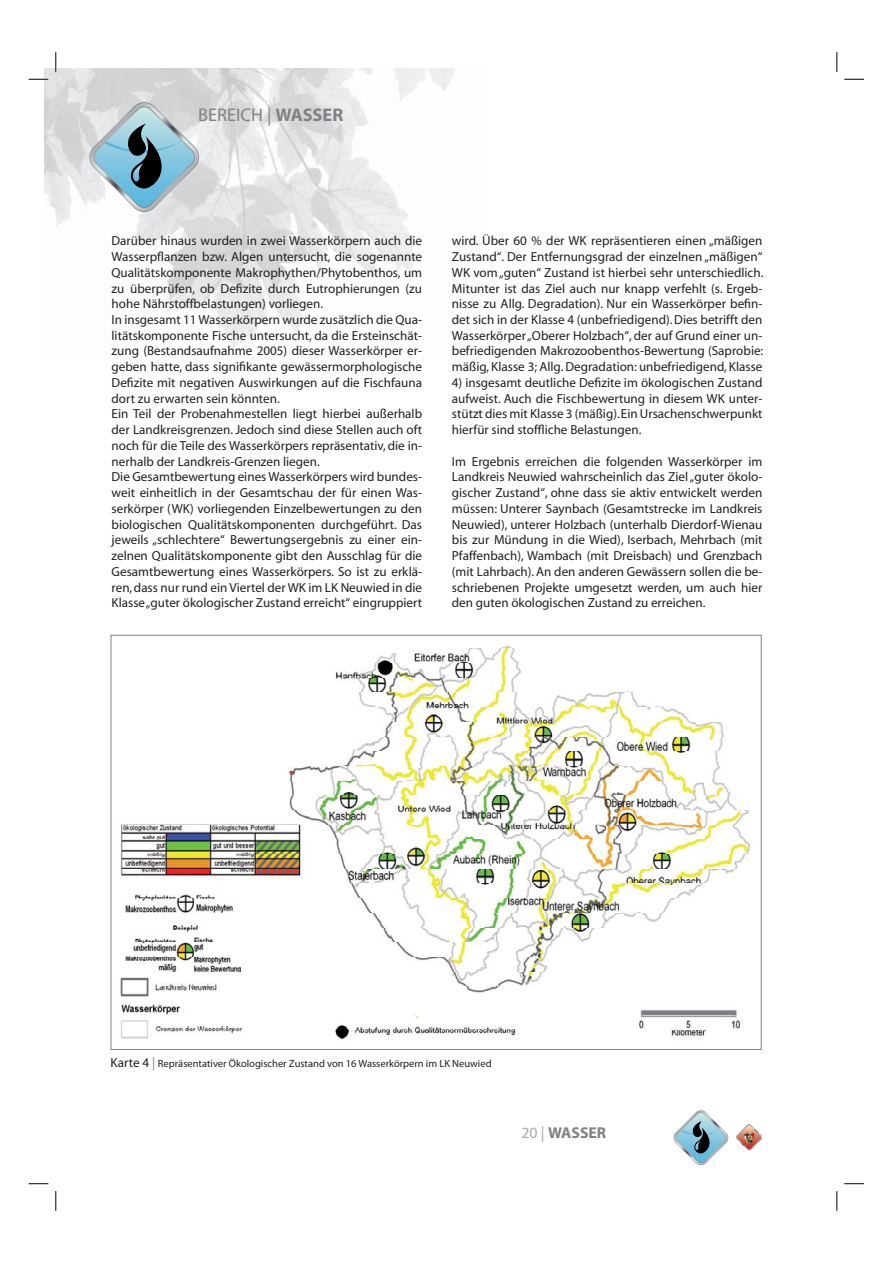
<style>
.page{position:relative;width:893px;height:1263px;background:#fff}
.page>*{position:absolute;margin:0;border:0;box-sizing:border-box;transform-origin:0 0}
.t1{font:18.3px "Myriad";color:#808285}
.t2{font:700 15.75px "Myriad";color:#808285}
.t3{font:13.05px/15.8px "Myriad";color:#231f20;text-align:justify}
.t4{font:10.5px "Myriad";color:#231f20}
.s1{font-weight:700}
.s2{font-size:13.05px}
.s3{font-size:13.05px;color:#808285}
.s4{font-weight:400;color:#a7a9ac}
</style>
<div class="page">
<img style="left:45px;top:68px;width:410px;height:280px">
<svg style="left:673px;top:1110px;width:55px;height:55px"></svg>
<svg style="left:737px;top:1125px;width:24px;height:24px"></svg>
<svg style="left:88px;top:101px;width:112px;height:112px;background:#a6bdc6"></svg>
<img style="left:120px;top:645px;width:633px;height:394px">
<hr style="left:55px;top:52px;width:2px;height:20px;background:#fff">
<svg style="left:29px;top:78px;width:19px;height:2px"></svg>
<svg style="left:844px;top:79px;width:20px;height:1px"></svg>
<svg style="left:29px;top:1183px;width:19px;height:2px"></svg>
<svg style="left:844px;top:1183px;width:20px;height:1px"></svg>
<svg style="left:56px;top:52px;width:1px;height:20px"></svg>
<svg style="left:56px;top:1191px;width:1px;height:20px"></svg>
<svg style="left:836px;top:52px;width:1px;height:20px"></svg>
<svg style="left:836px;top:1191px;width:1px;height:20px"></svg>
<h1 class="t1" style="left:198px;top:108px;width:147px">BEREICH | <span class="s1">WASSER</span></h1>
<p class="t3" style="left:112px;top:234px;width:312px;text-align:left">Darüber hinaus wurden in zwei Wasserkörpern auch die Wasserpflanzen bzw. Algen untersucht, die sogenannte Qualitätskomponente Makrophythen/Phytobenthos, um zu überprüfen, ob Defizite durch Eutrophierungen (zu hohe Nährstoffbelastungen) vorliegen.<br>In insgesamt 11 Wasserkörpern wurde zusätzlich die Qua&shy;litätskomponente Fische untersucht, da die Ersteinschät&shy;zung (Bestandsaufnahme 2005) dieser Wasserkörper er&shy;geben hatte, dass signifikante gewässermorphologische Defizite mit negativen Auswirkungen auf die Fischfauna dort zu erwarten sein könnten.<br>Ein Teil der Probenahmestellen liegt hierbei außerhalb der Landkreisgrenzen. Jedoch sind diese Stellen auch oft noch für die Teile des Wasserkörpers repräsentativ, die in&shy;nerhalb der Landkreis-Grenzen liegen.<br>Die Gesamtbewertung eines Wasserkörpers wird bundes&shy;weit einheitlich in der Gesamtschau der für einen Was&shy;serkörper (WK) vorliegenden Einzelbewertungen zu den biologischen Qualitätskomponenten durchgeführt. Das jeweils „schlechtere“ Bewertungsergebnis zu einer ein&shy;zelnen Qualitätskomponente gibt den Ausschlag für die Gesamtbewertung eines Wasserkörpers. So ist zu erklä&shy;ren, dass nur rund ein Viertel der WK im LK Neuwied in die Klasse „guter ökologischer Zustand erreicht“ eingruppiert</p>
<p class="t3" style="left:452px;top:234px;width:313px">wird. Über 60 % der WK repräsentieren einen „mäßigen Zustand“. Der Entfernungsgrad der einzelnen „mäßigen“ WK vom „guten“ Zustand ist hierbei sehr unterschiedlich.<br>Mitunter ist das Ziel auch nur knapp verfehlt (s. Ergeb&shy;nisse zu Allg. Degradation). Nur ein Wasserkörper befin&shy;det sich in der Klasse 4 (unbefriedigend). Dies betrifft den Wasserkörper „Oberer Holzbach“, der auf Grund einer un&shy;befriedigenden Makrozoobenthos-Bewertung (Saprobie: mäßig, Klasse 3; Allg. Degradation: unbefriedigend, Klasse</p>
<p class="t3" style="left:452px;top:376px;width:312px">4) insgesamt deutliche Defizite im ökologischen Zustand aufweist. Auch die Fischbewertung in diesem WK unter&shy;stützt dies mit Klasse 3 (mäßig). Ein Ursachenschwerpunkt hierfür sind stoffliche Belastungen.</p>
<p class="t3" style="left:452px;top:454px;width:312px">Im Ergebnis erreichen die folgenden Wasserkörper im Landkreis Neuwied wahrscheinlich das Ziel „guter ökolo&shy;gischer Zustand“, ohne dass sie aktiv entwickelt werden müssen: Unterer Saynbach (Gesamtstrecke im Landkreis Neuwied), unterer Holzbach (unterhalb Dierdorf-Wienau bis zur Mündung in die Wied), Iserbach, Mehrbach (mit Pfaffenbach), Wambach (mit Dreisbach) und Grenzbach (mit Lahrbach). An den anderen Gewässern sollen die be&shy;schriebenen Projekte umgesetzt werden, um auch hier den guten ökologischen Zustand zu erreichen.</p>
<p class="t4" style="left:111px;top:1059px;width:382px"><span class="s2">Karte 4</span> <span class="s3">|</span> Repräsentativer Ökologischer Zustand von 16 Wasserkörpern im LK Neuwied</p>
<p class="t2" style="left:521px;top:1127px;width:86px"><span class="s4">20 |</span> WASSER</p>
</div>
